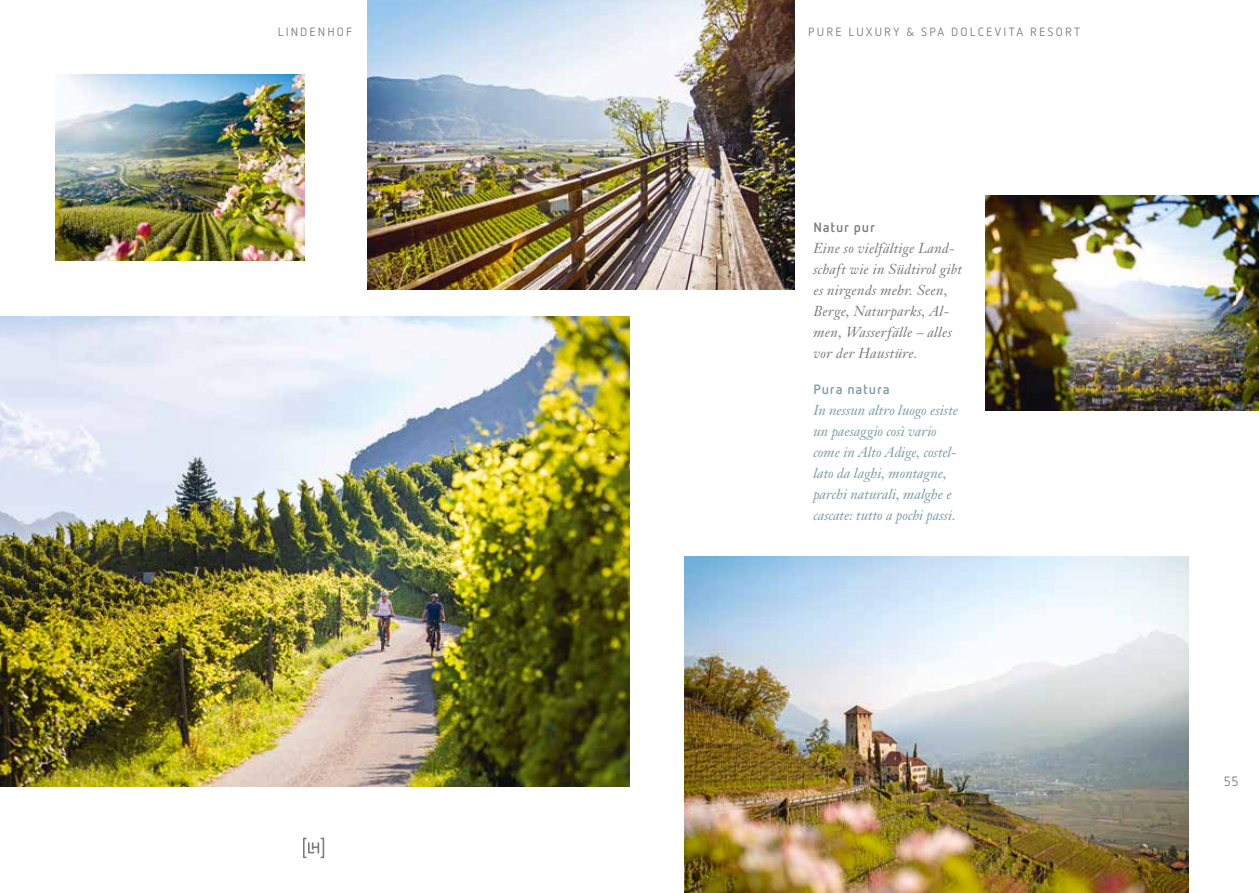
<style>
.page{position:relative;width:1259px;height:893px;background:#fff}
.page>*{position:absolute;margin:0;border:0;box-sizing:border-box;transform-origin:0 0}
.t1{font:italic 14.25px/21px "Janson Text";letter-spacing:-.005em;color:#7c9da8}
.t2{font:italic 14.25px/21px "Janson Text";letter-spacing:.02em;color:#7c7b7b}
.t3{font:700 13.5px "Netto OT";letter-spacing:.065em;color:#7c9da8}
.t4{font:700 13.5px "Netto OT";letter-spacing:.06em;color:#7c7b7b}
.t5{font:13.5px "Netto OT";color:#7c7b7b}
.t6{font:12px "Netto OT";letter-spacing:.18em;color:#7c7b7b}
</style>
<div class="page">
<svg style="left:303px;top:838px;width:21px;height:20px"></svg>
<img style="left:0;top:317px;width:629px;height:470px">
<img style="left:368px;top:0;width:426px;height:289px">
<img style="left:985px;top:196px;width:274px;height:215px">
<img style="left:55px;top:74px;width:249px;height:187px">
<img style="left:685px;top:556px;width:503px;height:337px">
<p class="t6" style="left:278px;top:24px;width:76px">LINDENHOF</p>
<p class="t6" style="left:808px;top:24px;width:273px">PURE LUXURY &amp; SPA DOLCEVITA RESORT</p>
<p class="t4" style="left:813px;top:218px;width:63px">Natur pur</p>
<p class="t2" style="left:813px;top:237px;width:150px">Eine so vielfältige Land&shy;schaft wie in Südtirol gibt es nirgends mehr. Seen,<br>Berge, Naturparks, Al&shy;men, Wasserfälle – alles vor der Haustüre.</p>
<p class="t3" style="left:813px;top:381px;width:78px">Pura natura</p>
<p class="t1" style="left:813px;top:400px;width:146px">In nessun altro luogo esiste un paesaggio così vario come in Alto Adige, costel&shy;lato da laghi, montagne, parchi naturali, malghe e cascate: tutto a pochi passi.</p>
<p class="t5" style="left:1223px;top:773px;width:16px">55</p>
</div>
